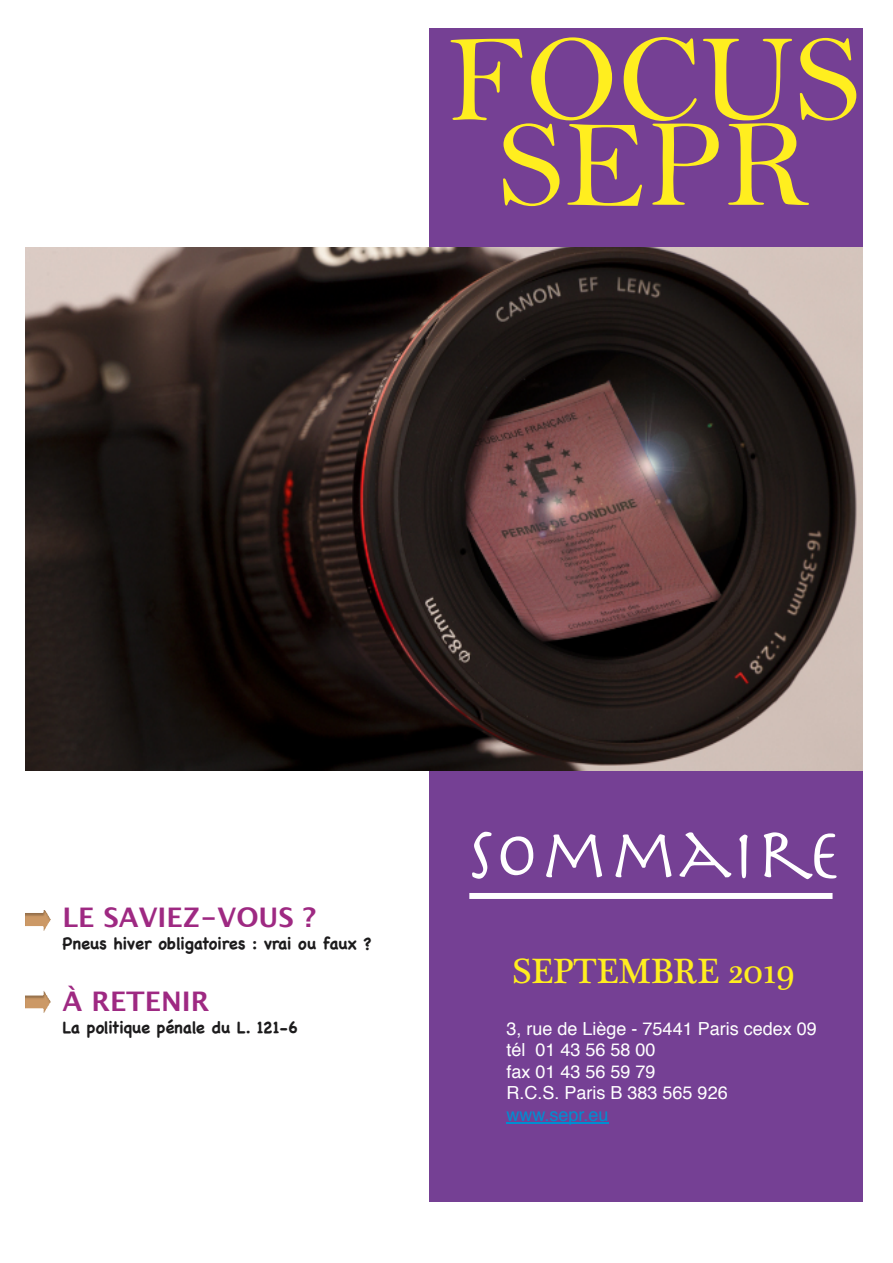
<style>
.page{position:relative;width:893px;height:1263px;background:#fff}
.page>*{position:absolute;margin:0;border:0;box-sizing:border-box;transform-origin:0 0}
.t1{font:126px "Bell";color:#ffee1f}
.t2{font:72px "Herculanum";color:#fff}
.t3{font:36px "Plantagenet Cherokee";color:#ffee1f}
.t4{font:700 27px "Lucida Grande";color:#9e2982}
.t5{font:18px/21.6px "Helvetica";color:#fff}
.t6{font:18px "Helvetica";color:#008ed0}
.t7{font:700 16.5px "Chalkboard";letter-spacing:-.01em;color:#1c1b1c}
</style>
<div class="page">
<div style="left:429px;top:28px;width:434px;height:1173px;background:#754094"></div>
<img style="left:26px;top:247px;width:837px;height:524px">
<div style="left:469px;top:893px;width:363px;height:6px;background:#fff"></div>
<img style="left:26px;top:910px;width:25px;height:21px">
<img style="left:26px;top:991px;width:25px;height:22px">
<hr style="left:506px;top:1123px;width:102px;height:1px;background:#008ed0">
<h1 class="t1" style="left:447px;top:13px;width:415px">FOCUS</h1>
<h1 class="t1" style="left:498px;top:99px;width:313px">SEPR</h1>
<h3 class="t4" style="left:63px;top:900px;width:255px">LE SAVIEZ-VOUS ?</h3>
<p class="t7" style="left:63px;top:933px;width:310px">Pneus hiver obligatoires : vrai ou faux ?</p>
<h3 class="t4" style="left:63px;top:984px;width:148px">À RETENIR</h3>
<p class="t7" style="left:63px;top:1017px;width:237px">La politique pénale du L. 121-6</p>
<h2 class="t2" style="left:466px;top:820px;width:376px">sommaire</h2>
<h3 class="t3" style="left:512px;top:958px;width:283px">SEPTEMBRE 2019</h3>
<p class="t5" style="left:506px;top:1019px;width:312px">3, rue de Liège - 75441 Paris cedex 09 tél 01 43 56 58 00<br>fax 01 43 56 59 79<br>R.C.S. Paris B 383 565 926</p>
<p class="t6" style="left:506px;top:1107px;width:104px">www.sepr.eu</p>
</div>
